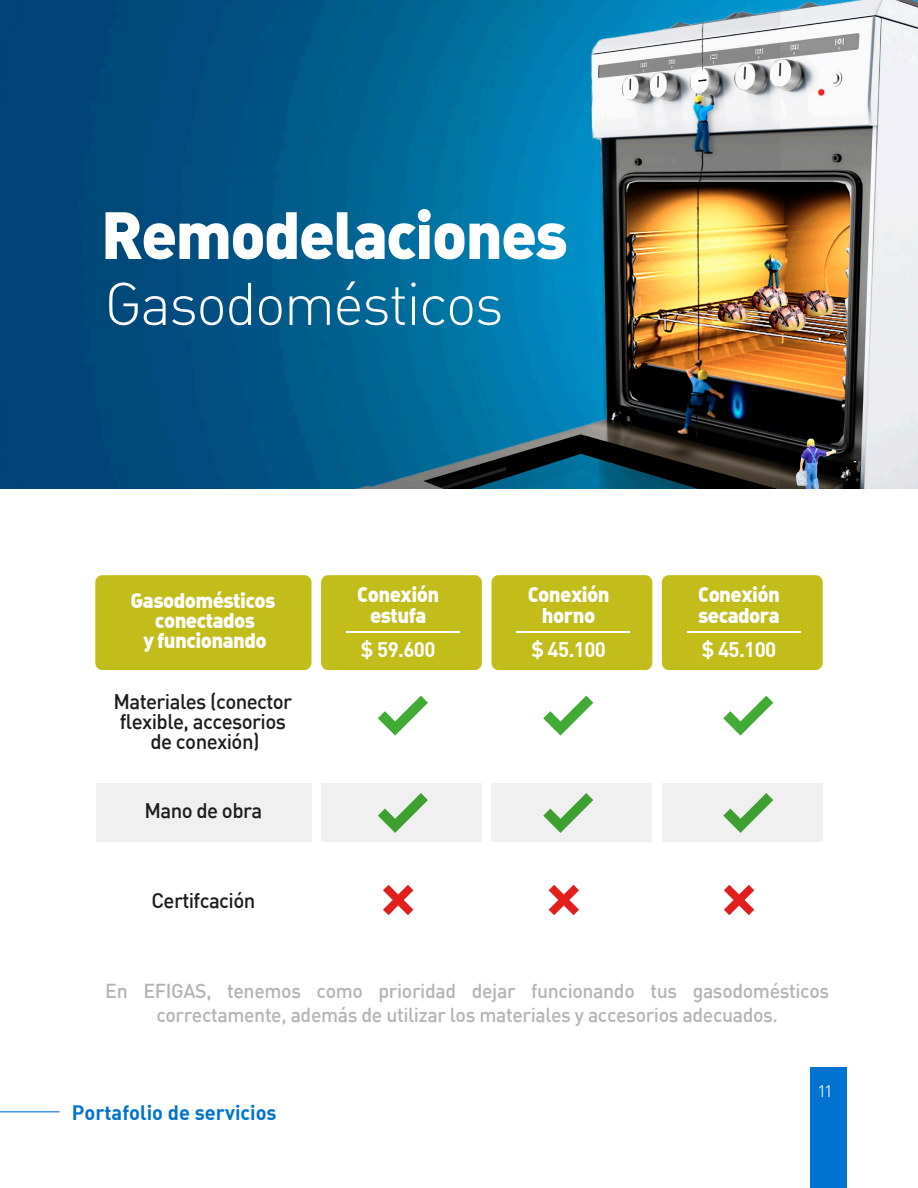
<style>
.page{position:relative;width:918px;height:1188px;background:#fff}
.page>*{position:absolute;margin:0;border:0;box-sizing:border-box;transform-origin:0 0}
.t1{font:65.7px "DIN Black Alternate";letter-spacing:-.03em;color:#fff}
.t2{font:59.1px "DIN Light Alternate";letter-spacing:-.03em;color:#fff}
.t3{font:20.7px/20.1px "DIN Black Alternate";letter-spacing:-.03em;color:#fff;text-align:center}
.t4{font:500 20.7px/20.1px "DIN";letter-spacing:-.03em;color:#1d1d1b;text-align:center}
.t5{font:20.7px "DIN Bold";letter-spacing:-.03em;color:#fff}
.t6{font:20.4px "DIN Bold Alternate";color:#0073ce}
.t7{font:500 19.8px/23.4px "DIN";letter-spacing:-.02em;color:#b4b4b4;text-align:center}
.t8{font:19.65px "DIN Light Alternate";color:#fff}
</style>
<div class="page">
<img style="left:0;top:0;width:918px;height:488px">
<div style="left:321px;top:575px;width:161px;height:95px;background:#c3bd1c;border-radius:7px"></div>
<div style="left:321px;top:784px;width:161px;height:58px;background:#f0f0f0"></div>
<div style="left:96px;top:784px;width:215px;height:58px;background:#f0f0f0"></div>
<hr style="left:346px;top:632px;width:114px;height:1px;background:#fff">
<div style="left:95px;top:575px;width:216px;height:95px;background:#c3bd1c;border-radius:7px"></div>
<div style="left:491px;top:575px;width:161px;height:95px;background:#c3bd1c;border-radius:7px"></div>
<div style="left:491px;top:784px;width:161px;height:58px;background:#f0f0f0"></div>
<hr style="left:516px;top:632px;width:114px;height:1px;background:#fff">
<div style="left:662px;top:575px;width:161px;height:95px;background:#c3bd1c;border-radius:7px"></div>
<div style="left:662px;top:784px;width:161px;height:58px;background:#f0f0f0"></div>
<hr style="left:687px;top:632px;width:114px;height:1px;background:#fff">
<svg style="left:378px;top:696px;width:50px;height:40px"></svg>
<svg style="left:378px;top:793px;width:50px;height:40px"></svg>
<svg style="left:543px;top:696px;width:50px;height:40px"></svg>
<svg style="left:543px;top:793px;width:50px;height:40px"></svg>
<svg style="left:723px;top:696px;width:50px;height:40px"></svg>
<svg style="left:723px;top:793px;width:50px;height:40px"></svg>
<svg style="left:383px;top:885px;width:30px;height:30px"></svg>
<svg style="left:549px;top:885px;width:30px;height:30px"></svg>
<svg style="left:724px;top:885px;width:30px;height:30px"></svg>
<div style="left:811px;top:1068px;width:36px;height:120px;background:#0073ce"></div>
<hr style="left:0;top:1111px;width:59px;height:1px;background:#0073ce">
<h1 class="t1" style="left:101px;top:191px;width:469px">Remodelaciones</h1>
<h2 class="t2" style="left:104px;top:267px;width:401px">Gasodomésticos</h2>
<p class="t3" style="left:131px;top:590px;width:146px">Gasodomésticos conectados<br>y funcionando</p>
<p class="t3" style="left:528px;top:584px;width:83px">Conexión horno</p>
<p class="t3" style="left:357px;top:584px;width:83px">Conexión estufa</p>
<p class="t5" style="left:361px;top:636px;width:76px">$ 59.600</p>
<p class="t5" style="left:531px;top:636px;width:76px">$ 45.100</p>
<p class="t4" style="left:113px;top:690px;width:180px">Materiales (conector flexible, accesorios de conexión)</p>
<p class="t4" style="left:144px;top:799px;width:119px">Mano de obra</p>
<p class="t4" style="left:151px;top:890px;width:106px">Certifcación</p>
<p class="t3" style="left:698px;top:584px;width:83px;text-align:left">Conexión secadora</p>
<p class="t5" style="left:702px;top:636px;width:76px">$ 45.100</p>
<p class="t7" style="left:105px;top:979px;width:725px">En EFIGAS, tenemos como prioridad dejar funcionando tus gasodomésticos correctamente, además de utilizar los materiales y accesorios adecuados.</p>
<p class="t6" style="left:72px;top:1099px;width:206px">Portafolio de servicios</p>
<p class="t8" style="left:818px;top:1078px;width:15px">11</p>
</div>
